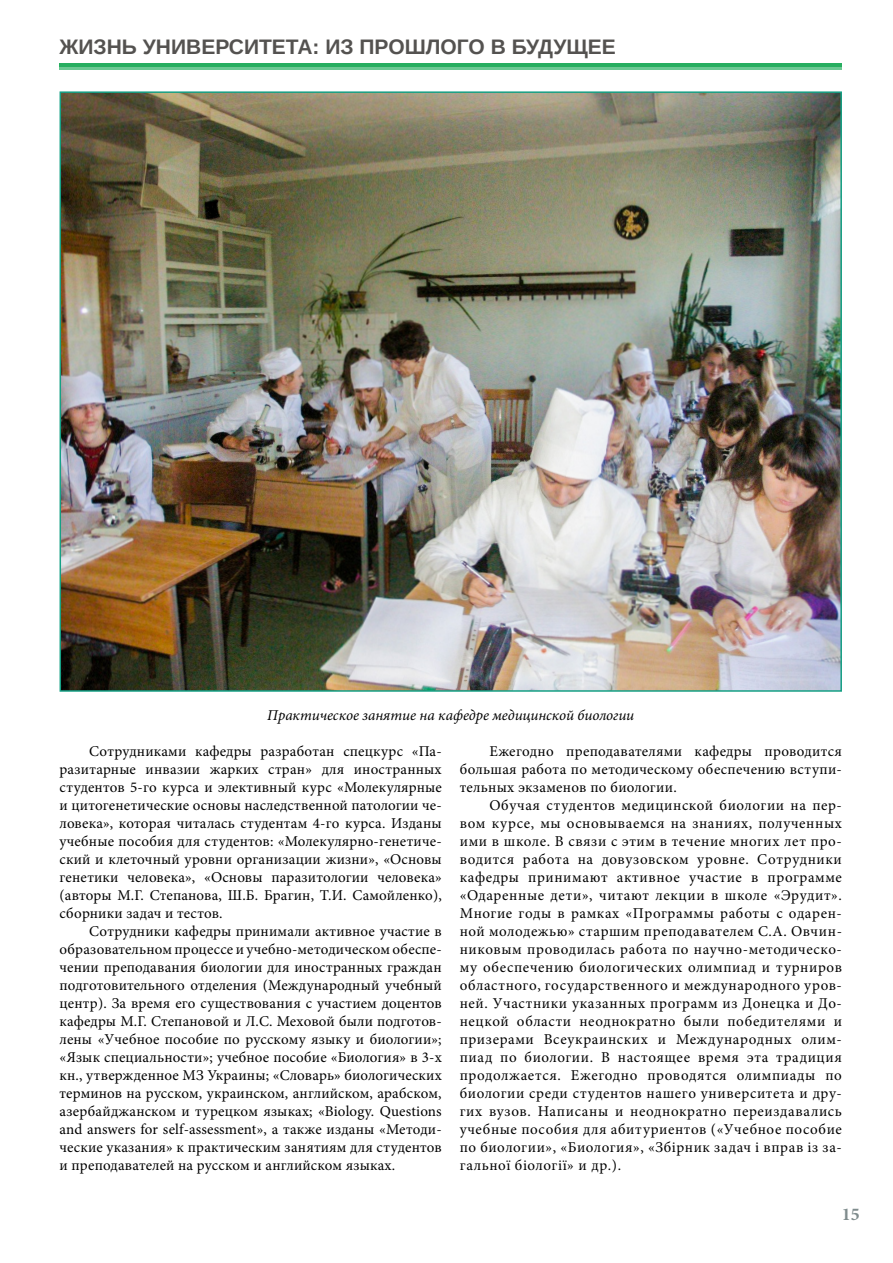
<style>
.page{position:relative;width:893px;height:1263px;background:#fff}
.page>*{position:absolute;margin:0;border:0;box-sizing:border-box;transform-origin:0 0}
.t1{font:700 21px "Arimo";color:#545250}
.t2{font:700 18px "Minion Pro";color:#7f8c8d}
.t3{font:15px/18px "Minion Pro";letter-spacing:.015em;color:#000;text-align:justify}
.t4{font:italic 15px "Minion Pro";color:#000}
</style>
<div class="page">
<div style="left:60px;top:63px;width:782px;height:5px;background:#27ae60"></div>
<hr style="left:60px;top:68px;width:782px;height:2px;background:#6cc893">
<img style="left:63px;top:94px;width:776px;height:595px">
<h1 class="t1" style="left:60px;top:32px;width:558px">ЖИЗНЬ УНИВЕРСИТЕТА: ИЗ ПРОШЛОГО В БУДУЩЕЕ</h1>
<p class="t4" style="left:267px;top:705px;width:368px">Практическое занятие на кафедре медицинской биологии</p>
<p class="t3" style="left:60px;top:742px;width:384px;text-indent:30px">Сотрудниками кафедры разработан спецкурс «Па&shy;разитарные инвазии жарких стран» для иностранных студентов 5-го курса и элективный курс «Молекулярные и цитогенетические основы наследственной патологии че&shy;ловека», которая читалась студентам 4-го курса. Изданы учебные пособия для студентов: «Молекулярно-генетиче&shy;ский и клеточный уровни организации жизни», «Основы генетики человека», «Основы паразитологии человека» (авторы М.Г. Степанова, Ш.Б. Брагин, Т.И. Самойленко), сборники задач и тестов.</p>
<p class="t3" style="left:60px;top:922px;width:384px;text-indent:30px">Сотрудники кафедры принимали активное участие в образовательном процессе и учебно-методическом обеспе&shy;чении преподавания биологии для иностранных граждан подготовительного отделения (Международный учебный центр). За время его существования с участием доцентов кафедры М.Г. Степановой и Л.С. Меховой были подготов&shy;лены «Учебное пособие по русскому языку и биологии»; «Язык специальности»; учебное пособие «Биология» в 3-х кн., утвержденное МЗ Украины; «Словарь» биологических терминов на русском, украинском, английском, арабском, азербайджанском и турецком языках; «Biology. Questions and answers for self-assessment», а также изданы «Методи&shy;ческие указания» к практическим занятиям для студентов и преподавателей на русском и английском языках.</p>
<p class="t3" style="left:460px;top:742px;width:384px;text-indent:30px">Ежегодно преподавателями кафедры проводится большая работа по методическому обеспечению вступи&shy;тельных экзаменов по биологии.</p>
<p class="t3" style="left:460px;top:796px;width:384px;text-indent:30px">Обучая студентов медицинской биологии на пер&shy;вом курсе, мы основываемся на знаниях, полученных ими в школе. В связи с этим в течение многих лет про&shy;водится работа на довузовском уровне. Сотрудники кафедры принимают активное участие в программе «Одаренные дети», читают лекции в школе «Эрудит».<br>Многие годы в рамках «Программы работы с одарен&shy;ной молодежью» старшим преподавателем С.А. Овчин&shy;никовым проводилась работа по научно-методическо&shy;му обеспечению биологических олимпиад и турниров областного, государственного и международного уров&shy;ней. Участники указанных программ из Донецка и До&shy;нецкой области неоднократно были победителями и призерами Всеукраинских и Международных олим&shy;пиад по биологии. В настоящее время эта традиция продолжается. Ежегодно проводятся олимпиады по биологии среди студентов нашего университета и дру&shy;гих вузов. Написаны и неоднократно переиздавались учебные пособия для абитуриентов («Учебное пособие по биологии», «Биология», «Збірник задач і вправ із за&shy;гальної біології» и др.).</p>
<p class="t2" style="left:842px;top:1202px;width:19px">15</p>
</div>
